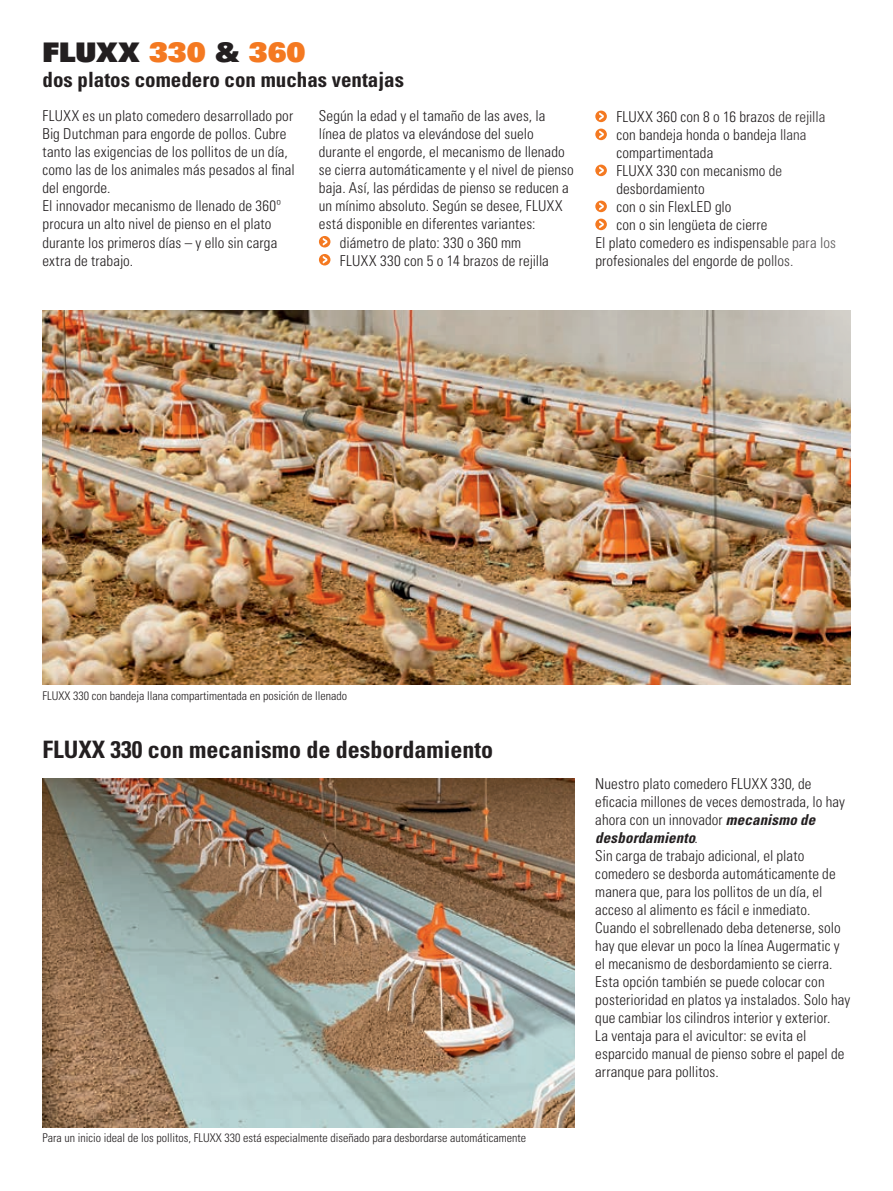
<style>
.page{position:relative;width:893px;height:1191px;background:#fff}
.page>*{position:absolute;margin:0;border:0;box-sizing:border-box;transform-origin:0 0}
.t1{font:27px "Univers LT Std X Black";letter-spacing:-.005em;color:#231f20}
.t2{font:700 condensed 24px "Univers LT Std";color:#231f20}
.t3{font:700 condensed 21px "Univers LT Std";color:#231f20}
.t4{font:300 condensed 15px/18px "Univers LT Std";letter-spacing:.005em;color:#231f20}
.t5{font:300 condensed 12px "Univers LT Std";color:#231f20}
.s1{color:#f47921}
.s2{font-weight:700;font-style:italic}
</style>
<div class="page">
<svg style="left:319px;top:236px;width:11px;height:11px"></svg>
<svg style="left:323px;top:238px;width:4px;height:7px"></svg>
<svg style="left:319px;top:254px;width:11px;height:11px"></svg>
<svg style="left:323px;top:256px;width:4px;height:7px"></svg>
<div style="left:595px;top:111px;width:12px;height:11px;background:#f47921;border-radius:50%"></div>
<svg style="left:599px;top:113px;width:5px;height:7px"></svg>
<div style="left:595px;top:129px;width:12px;height:11px;background:#f47921;border-radius:50%"></div>
<svg style="left:599px;top:131px;width:5px;height:7px"></svg>
<div style="left:595px;top:165px;width:12px;height:11px;background:#f47921;border-radius:50%"></div>
<svg style="left:599px;top:167px;width:5px;height:7px"></svg>
<div style="left:595px;top:201px;width:12px;height:11px;background:#f47921;border-radius:50%"></div>
<svg style="left:599px;top:203px;width:5px;height:7px"></svg>
<div style="left:595px;top:219px;width:12px;height:11px;background:#f47921;border-radius:50%"></div>
<svg style="left:599px;top:221px;width:5px;height:7px"></svg>
<img style="left:43px;top:310px;width:807px;height:375px">
<img style="left:43px;top:778px;width:531px;height:349px">
<svg style="left:754px;top:310px;width:97px;height:115px;background:#c4bbab"></svg>
<h1 class="t1" style="left:43px;top:35px;width:265px">FLUXX <span class="s1">330</span> &amp; <span class="s1">360</span></h1>
<h3 class="t3" style="left:43px;top:67px;width:363px">dos platos comedero con muchas ventajas</h3>
<p class="t4" style="left:43px;top:107px;width:254px">FLUXX es un plato comedero desarrollado por Big Dutchman para engorde de pollos. Cubre tanto las exigencias de los pollitos de un día, como las de los animales más pesados al final del engorde.<br>El innovador mecanismo de llenado de 360º procura un alto nivel de pienso en el plato durante los primeros días – y ello sin carga extra de trabajo.</p>
<p class="t4" style="left:319px;top:107px;width:228px">Según la edad y el tamaño de las aves, la</p>
<p class="t4" style="left:319px;top:125px;width:216px">línea de platos va elevándose del suelo</p>
<p class="t4" style="left:319px;top:143px;width:247px">durante el engorde, el mecanismo de llenado</p>
<p class="t4" style="left:319px;top:161px;width:256px">se cierra automáticamente y el nivel de pienso</p>
<p class="t4" style="left:319px;top:179px;width:251px">baja. Así, las pérdidas de pienso se reducen a</p>
<p class="t4" style="left:319px;top:197px;width:245px">un mínimo absoluto. Según se desee, FLUXX</p>
<p class="t4" style="left:319px;top:215px;width:218px">está disponible en diferentes variantes:</p>
<p class="t4" style="left:340px;top:233px;width:183px">diámetro de plato: 330 o 360 mm</p>
<p class="t4" style="left:340px;top:251px;width:211px">FLUXX 330 con 5 o 14 brazos de rejilla</p>
<p class="t4" style="left:616px;top:108px;width:210px">FLUXX 360 con 8 o 16 brazos de rejilla</p>
<p class="t4" style="left:616px;top:126px;width:192px">con bandeja honda o bandeja llana</p>
<p class="t4" style="left:616px;top:144px;width:99px">compartimentada</p>
<p class="t4" style="left:616px;top:162px;width:167px">FLUXX 330 con mecanismo de</p>
<p class="t4" style="left:616px;top:180px;width:90px">desbordamiento</p>
<p class="t4" style="left:616px;top:198px;width:117px">con o sin FlexLED glo</p>
<p class="t4" style="left:616px;top:216px;width:153px">con o sin lengüeta de cierre</p>
<p class="t4" style="left:595px;top:234px;width:242px">El plato comedero es indispensable para los</p>
<p class="t4" style="left:595px;top:252px;width:200px">profesionales del engorde de pollos.</p>
<p class="t5" style="left:43px;top:688px;width:306px">FLUXX 330 con bandeja llana compartimentada en posición de llenado</p>
<h2 class="t2" style="left:43px;top:734px;width:452px">FLUXX 330 con mecanismo de desbordamiento</h2>
<p class="t5" style="left:43px;top:1130px;width:485px">Para un inicio ideal de los pollitos, FLUXX 330 está especialmente diseñado para desbordarse automáticamente</p>
<p class="t4" style="left:595px;top:775px;width:257px">Nuestro plato comedero FLUXX 330, de eficacia millones de veces demostrada, lo hay ahora con un innovador <span class="s2">mecanismo de desbordamiento</span>.<br>Sin carga de trabajo adicional, el plato comedero se desborda automáticamente de manera que, para los pollitos de un día, el acceso al alimento es fácil e inmediato.<br>Cuando el sobrellenado deba detenerse, solo hay que elevar un poco la línea Augermatic y el mecanismo de desbordamiento se cierra.<br>Esta opción también se puede colocar con posterioridad en platos ya instalados. Solo hay que cambiar los cilindros interior y exterior.<br>La ventaja para el avicultor: se evita el esparcido manual de pienso sobre el papel de arranque para pollitos.</p>
</div>
